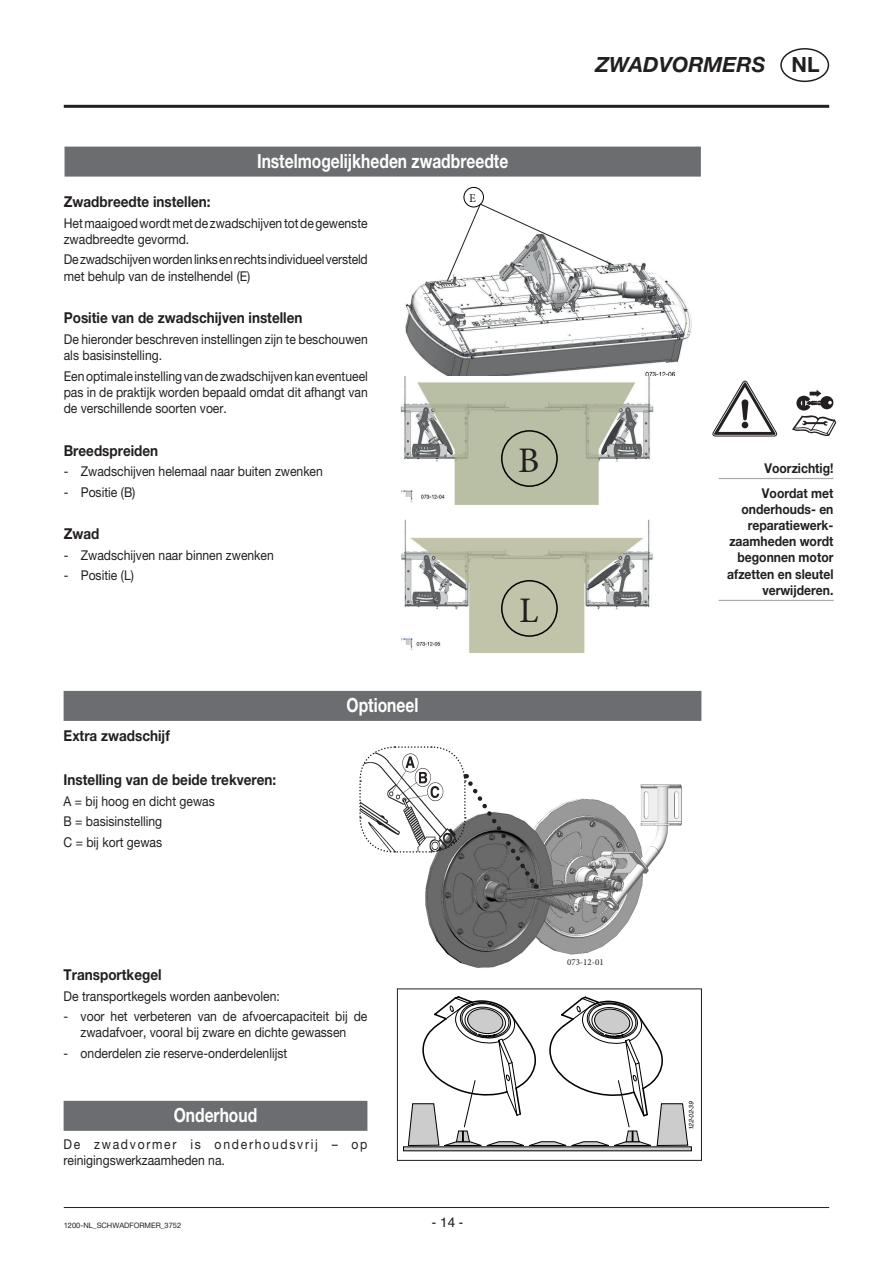
<style>
.page{position:relative;width:893px;height:1263px;background:#fff}
.page>*{position:absolute;margin:0;border:0;box-sizing:border-box;transform-origin:0 0}
.t1{font:36px "Minion Pro";color:#231f20}
.t2{font:italic 700 21px "Helvetica Neue";color:#231f20}
.t3{font:700 19.5px "Helvetica Neue";color:#fff;scale:.8 1}
.t4{font:700 15px "Helvetica Neue";color:#231f20;scale:.9 1}
.t5{font:13.5px/16.2px "Helvetica Neue";color:#231f20;scale:.9 1}
.t6{font:700 13.5px/16.2px "Helvetica Neue";color:#231f20;scale:.9 1}
.t7{font:13.5px/16.2px "Helvetica Neue";letter-spacing:.14em;color:#231f20;scale:.9 1}
.t8{font:13.5px "Helvetica";color:#231f20}
.t9{font:12px "Minion Pro";color:#231f20}
.t10{font:9px "Minion Pro";color:#231f20}
.t11{font:7.5px "Helvetica Neue";color:#231f20}
.t12{font:italic 6.3px "Helvetica";color:#000}
.s1{font-style:normal}
</style>
<div class="page">
<div style="left:64px;top:691px;width:637px;height:30px;background:#6c6d70"></div>
<div style="left:64px;top:1101px;width:303px;height:30px;background:#6c6d70"></div>
<svg style="left:403px;top:1146px;width:289px;height:5px"></svg>
<svg style="left:408px;top:996px;width:280px;height:150px"></svg>
<div style="left:397px;top:989px;width:305px;height:171px;border:1px solid #231f20"></div>
<svg style="left:792px;top:390px;width:44px;height:46px"></svg>
<svg style="left:712px;top:380px;width:65px;height:56px"></svg>
<hr style="left:719px;top:478px;width:114px;height:1px;background:#a8a9ad">
<hr style="left:719px;top:600px;width:114px;height:1px;background:#a8a9ad">
<img style="left:425px;top:784px;width:257px;height:184px">
<svg style="left:359px;top:746px;width:181px;height:143px"></svg>
<div style="left:566px;top:958px;width:47px;height:11px;background:#fff"></div>
<div style="left:65px;top:147px;width:636px;height:30px;background:#6c6d70"></div>
<img style="left:400px;top:376px;width:254px;height:128px">
<img style="left:405px;top:262px;width:287px;height:114px">
<img style="left:400px;top:519px;width:253px;height:133px">
<div style="left:501px;top:430px;width:57px;height:57px;border:2px solid #000;border-radius:50%"></div>
<div style="left:501px;top:580px;width:57px;height:57px;border:2px solid #000;border-radius:50%"></div>
<svg style="left:446px;top:203px;width:168px;height:79px"></svg>
<div style="left:464px;top:187px;width:20px;height:20px;border:1px solid #000;border-radius:50%"></div>
<hr style="left:64px;top:105px;width:765px;height:3px;background:#231f20">
<hr style="left:64px;top:1207px;width:765px;height:1px;background:#231f20">
<div style="left:780px;top:48px;width:49px;height:34px;border:2px solid #231f20;border-radius:50%"></div>
<h3 class="t3" style="left:257px;top:149px;width:316px">Instelmogelijkheden zwadbreedte</h3>
<p class="t4" style="left:64px;top:193px;width:165px">Zwadbreedte instellen:</p>
<p class="t5" style="left:64px;top:215px;width:339px">Het maaigoed wordt met de zwadschijven tot de gewenste zwadbreedte gevormd.</p>
<p class="t5" style="left:64px;top:251px;width:339px">De zwadschijven worden links en rechts individueel versteld met behulp van de instelhendel (E)</p>
<p class="t4" style="left:64px;top:309px;width:267px">Positie van de zwadschijven instellen</p>
<p class="t5" style="left:64px;top:331px;width:339px">De hieronder beschreven instellingen zijn te beschouwen als basisinstelling.</p>
<p class="t5" style="left:64px;top:367px;width:339px;text-align:justify">Een optimale instelling van de zwadschijven kan eventueel pas in de praktijk worden bepaald omdat dit afhangt van de verschillende soorten voer.</p>
<p class="t4" style="left:64px;top:441px;width:106px">Breedspreiden</p>
<p class="t5" style="left:64px;top:463px;width:289px">- Zwadschijven helemaal naar buiten zwenken</p>
<p class="t5" style="left:64px;top:483px;width:81px">- Positie (B)</p>
<p class="t4" style="left:64px;top:525px;width:41px">Zwad</p>
<p class="t5" style="left:64px;top:547px;width:235px">- Zwadschijven naar binnen zwenken</p>
<p class="t5" style="left:64px;top:567px;width:79px">- Positie (L)</p>
<p class="t9" style="left:469px;top:190px;width:8px">E</p>
<h1 class="t1" style="left:518px;top:436px;width:23px">B</h1>
<h1 class="t1" style="left:519px;top:586px;width:21px">L</h1>
<p class="t4" style="left:64px;top:726px;width:120px">Extra zwadschijf</p>
<p class="t4" style="left:64px;top:771px;width:238px">Instelling van de beide trekveren:</p>
<p class="t5" style="left:64px;top:790px;width:170px;line-height:20.4px">A = bij hoog en dicht gewas<br>B = basisinstelling<br>C = bij kort gewas</p>
<h3 class="t3" style="left:347px;top:693px;width:91px">Optioneel</h3>
<h2 class="t2" style="left:595px;top:51px;width:226px">ZWADVORMERS <span class="s1">NL</span></h2>
<p class="t6" style="left:762px;top:455px;width:81px;line-height:24.8px">Voorzichtig!<br>Voordat met</p>
<p class="t6" style="left:727px;top:500px;width:119px;text-align:right">onderhouds- en reparatiewerk&shy;zaamheden wordt begonnen motor afzetten en sleutel verwijderen.</p>
<p class="t4" style="left:64px;top:965px;width:110px">Transportkegel</p>
<p class="t5" style="left:64px;top:987px;width:242px">De transportkegels worden aanbevolen:</p>
<p class="t5" style="left:64px;top:1008px;width:339px;text-align:center">- voor het verbeteren van de afvoercapaciteit bij de zwadafvoer, vooral bij zware en dichte gewassen</p>
<p class="t5" style="left:64px;top:1045px;width:250px">- onderdelen zie reserve-onderdelenlijst</p>
<h3 class="t3" style="left:174px;top:1103px;width:106px">Onderhoud</h3>
<p class="t7" style="left:64px;top:1136px;width:339px">De zwadvormer is onderhoudsvrij – op reinigingswerkzaamheden na.</p>
<p class="t11" style="left:64px;top:1220px;width:119px">1200-NL_Schwadformer_3752</p>
<p class="t8" style="left:432px;top:1213px;width:33px">- 14 -</p>
<p class="t10" style="left:567px;top:956px;width:38px">073-12-01</p>
<p class="t12" style="left:687px;top:1130px;width:31px;rotate:-90deg">122-02-39</p>
</div>
